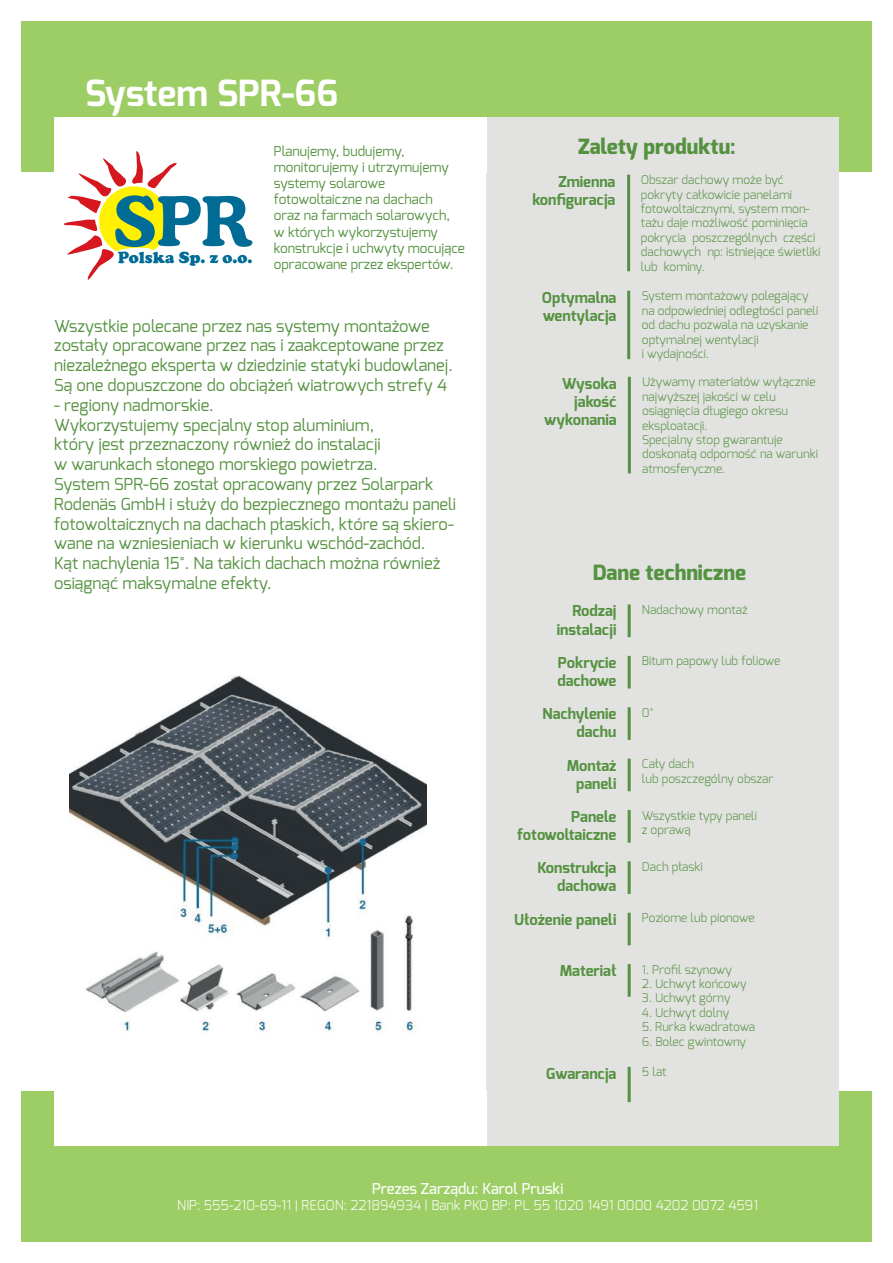
<style>
.page{position:relative;width:893px;height:1263px;background:#fff}
.page>*{position:absolute;margin:0;border:0;box-sizing:border-box;transform-origin:0 0}
.t1{font:700 36px "Exo";color:#fff}
.t2{font:800 21px "Exo";color:#559240}
.t3{font:900 16.65px "Cooper";color:#006b95}
.t4{font:16.5px/19.8px "Exo";color:#559240}
.t5{font:700 15px/18px "Exo";color:#559240;text-align:right}
.t6{font:500 15px "Exo";color:#fff}
.t7{font:13.5px/16.2px "Exo";color:#559240}
.t8{font:300 13.5px "Exo";color:#fff}
.t9{font:300 12px/14.4px "Exo";color:#559240}
</style>
<div class="page">
<div style="left:21px;top:21px;width:851px;height:150px;background:#9dce65"></div>
<div style="left:21px;top:1091px;width:851px;height:151px;background:#9dce65"></div>
<div style="left:486px;top:117px;width:353px;height:1029px;background:#e2e2e1"></div>
<div style="left:54px;top:117px;width:432px;height:55px;background:#fff"></div>
<div style="left:54px;top:1090px;width:432px;height:56px;background:#fff"></div>
<hr style="left:627px;top:175px;width:3px;height:96px;background:#559240">
<hr style="left:627px;top:291px;width:3px;height:68px;background:#559240">
<hr style="left:628px;top:377px;width:3px;height:96px;background:#559240">
<hr style="left:628px;top:604px;width:3px;height:33px;background:#559240">
<hr style="left:628px;top:656px;width:3px;height:32px;background:#559240">
<hr style="left:628px;top:707px;width:3px;height:33px;background:#559240">
<hr style="left:628px;top:759px;width:3px;height:32px;background:#559240">
<hr style="left:628px;top:810px;width:3px;height:33px;background:#559240">
<hr style="left:628px;top:1067px;width:3px;height:35px;background:#559240">
<img style="left:70px;top:676px;width:356px;height:356px">
<hr style="left:628px;top:861px;width:3px;height:33px;background:#559240">
<hr style="left:628px;top:913px;width:3px;height:32px;background:#559240">
<hr style="left:628px;top:964px;width:3px;height:33px;background:#559240">
<svg style="left:63px;top:151px;width:189px;height:129px"></svg>
<h1 class="t1" style="left:85px;top:70px;width:255px">System SPR-66</h1>
<h3 class="t3" style="left:118px;top:248px;width:136px">Polska Sp. z o.o.</h3>
<p class="t7" style="left:274px;top:143px;width:193px">Planujemy, budujemy, monitorujemy i utrzymujemy systemy solarowe fotowoltaiczne na dachach<br>oraz na farmach solarowych,<br>w których wykorzystujemy konstrukcje i uchwyty mocujące opracowane przez ekspertów.</p>
<h3 class="t4" style="left:54px;top:316px;width:400px">Wszystkie polecane przez nas systemy montażowe zostały opracowane przez nas i zaakceptowane przez niezależnego eksperta w dziedzinie statyki budowlanej.<br>Są one dopuszczone do obciążeń wiatrowych strefy 4</h3>
<p class="t4" style="left:54px;top:395px;width:403px">- regiony nadmorskie.<br>Wykorzystujemy specjalny stop aluminium,<br>który jest przeznaczony również do instalacji<br>w warunkach słonego morskiego powietrza.<br>System SPR-66 został opracowany przez Solarpark Rodenäs GmbH i służy do bezpiecznego montażu paneli fotowoltaicznych na dachach płaskich, które są skiero&shy;wane na wzniesieniach w kierunku wschód-zachód.<br>Kąt nachylenia 15°. Na takich dachach można również osiągnąć maksymalne efekty.</p>
<h2 class="t2" style="left:578px;top:133px;width:159px">Zalety produktu:</h2>
<p class="t9" style="left:641px;top:173px;width:181px">Obszar dachowy może być pokryty całkowicie panelami fotowoltaicznymi, system mon&shy;tażu daje możliwość pominięcia pokrycia poszczególnych części dachowych np: istniejące świetliki lub kominy.</p>
<p class="t5" style="left:542px;top:288px;width:76px;text-align:left">Optymalna wentylacja</p>
<p class="t9" style="left:642px;top:289px;width:178px">System montażowy polegający na odpowiedniej odległości paneli od dachu pozwala na uzyskanie optymalnej wentylacji<br>i wydajności.</p>
<p class="t5" style="left:544px;top:374px;width:74px">Wysoka jakość wykonania</p>
<p class="t9" style="left:642px;top:375px;width:177px">Używamy materiałów wyłącznie najwyższej jakości w celu osiągnięcia długiego okresu eksploatacji.<br>Specjalny stop gwarantuje doskonałą odporność na warunki atmosferyczne.</p>
<p class="t5" style="left:532px;top:172px;width:85px">Zmienna konfiguracja</p>
<h2 class="t2" style="left:593px;top:559px;width:155px">Dane techniczne</h2>
<p class="t5" style="left:557px;top:602px;width:61px">Rodzaj instalacji</p>
<p class="t9" style="left:642px;top:602px;width:107px">Nadachowy montaż</p>
<p class="t5" style="left:557px;top:653px;width:61px;text-align:left">Pokrycie dachowe</p>
<p class="t9" style="left:642px;top:654px;width:140px">Bitum papowy lub foliowe</p>
<p class="t5" style="left:542px;top:705px;width:75px">Nachylenie dachu</p>
<p class="t9" style="left:642px;top:705px;width:13px">0°</p>
<p class="t5" style="left:567px;top:756px;width:51px">Montaż paneli</p>
<p class="t9" style="left:642px;top:757px;width:133px">Cały dach<br>lub poszczególny obszar</p>
<p class="t5" style="left:517px;top:808px;width:101px">Panele fotowoltaiczne</p>
<p class="t9" style="left:642px;top:808px;width:117px">Wszystkie typy paneli z oprawą</p>
<p class="t5" style="left:537px;top:859px;width:80px">Konstrukcja dachowa</p>
<p class="t9" style="left:642px;top:859px;width:62px">Dach płaski</p>
<p class="t5" style="left:514px;top:910px;width:104px">Ułożenie paneli</p>
<p class="t9" style="left:642px;top:911px;width:114px">Poziome lub pionowe</p>
<p class="t5" style="left:560px;top:962px;width:58px">Materiał</p>
<p class="t9" style="left:642px;top:962px;width:92px">1. Profil szynowy</p>
<p class="t9" style="left:642px;top:976px;width:106px">2. Uchwyt końcowy</p>
<p class="t9" style="left:642px;top:991px;width:90px">3. Uchwyt górny</p>
<p class="t9" style="left:642px;top:1005px;width:89px">4. Uchwyt dolny</p>
<p class="t9" style="left:642px;top:1020px;width:115px">5. Rurka kwadratowa</p>
<p class="t9" style="left:642px;top:1034px;width:106px">6. Bolec gwintowny</p>
<p class="t5" style="left:546px;top:1064px;width:72px">Gwarancja</p>
<p class="t9" style="left:642px;top:1065px;width:26px">5 lat</p>
<p class="t6" style="left:372px;top:1179px;width:193px">Prezes Zarządu: Karol Pruski</p>
<p class="t8" style="left:177px;top:1197px;width:582px">NIP: 555-210-69-11 | REGON: 221894934 | Bank PKO BP: PL 55 1020 1491 0000 4202 0072 4591</p>
</div>
